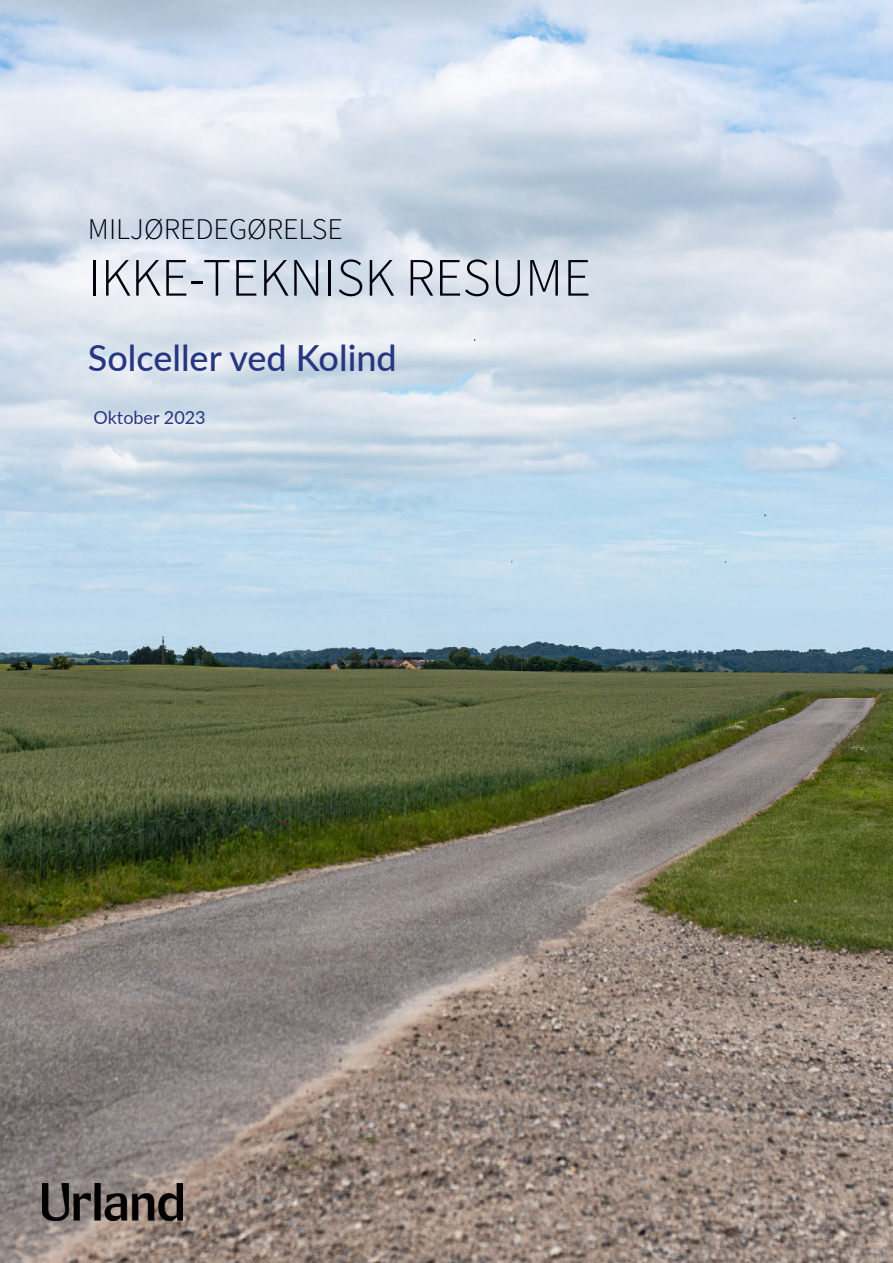
<style>
.page{position:relative;width:893px;height:1263px;background:#fff}
.page>*{position:absolute;margin:0;border:0;box-sizing:border-box;transform-origin:0 0}
.t1{font:300 54px "Source Sans Pro";color:#00000c}
.t2{font:500 36px "Lato";color:#273680}
.t3{font:300 30px "Source Sans Pro";color:#00000c}
.Overskrift_niv_1_-_medtag_ikke_i_indhold{font:18px "Lato";color:#273680}
</style>
<div class="page">
<img style="left:0;top:0;width:893px;height:1263px">
<img style="left:43px;top:1183px;width:139px;height:37px">
<p class="t3" style="left:88px;top:211px;width:257px">MILJØREDEGØRELSE</p>
<p class="t1" style="left:88px;top:245px;width:505px">IKKE-TEKNISK RESUME</p>
<p class="t2" style="left:88px;top:332px;width:310px">Solceller ved Kolind</p>
<p class="Overskrift_niv_1_-_medtag_ikke_i_indhold" style="left:94px;top:404px;width:114px">Oktober 2023</p>
</div>
